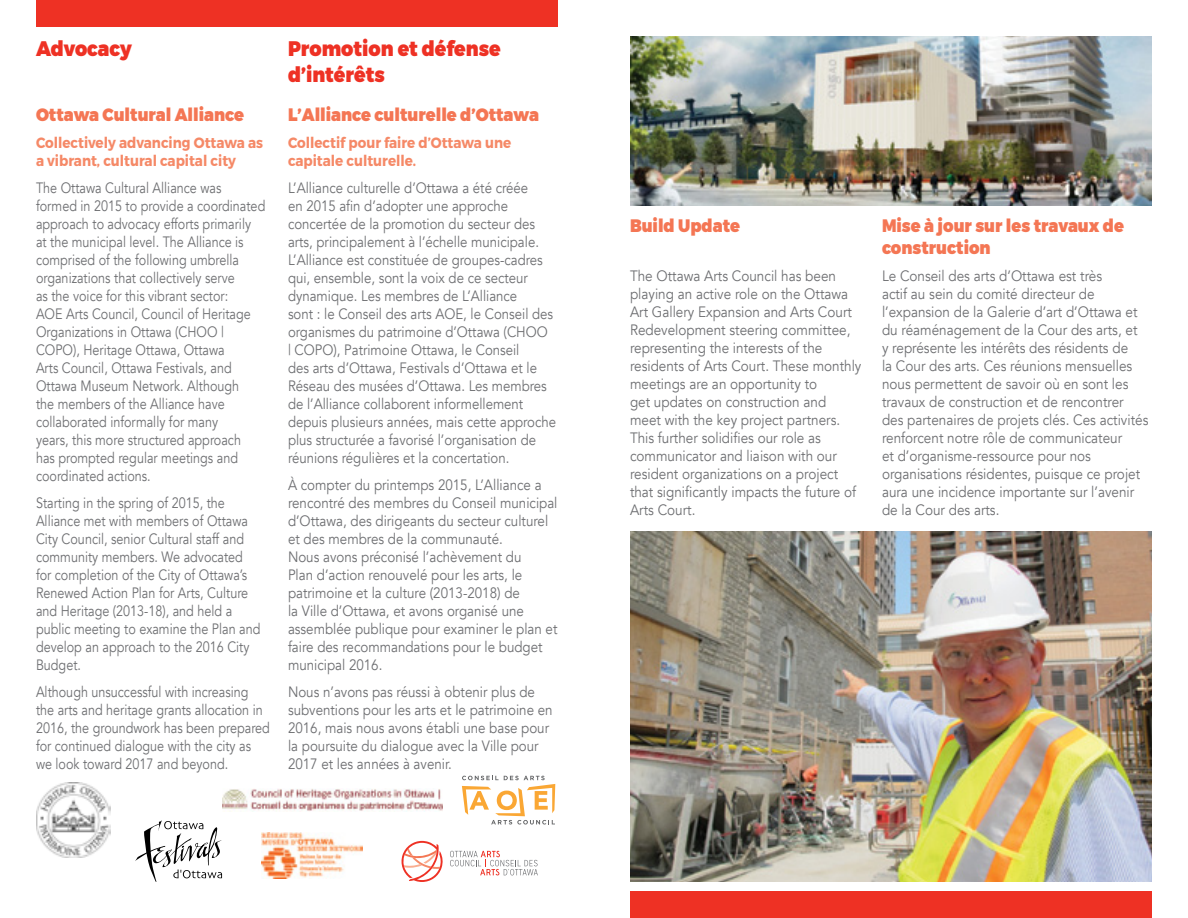
<style>
.page{position:relative;width:1188px;height:918px;background:#fff}
.page>*{position:absolute;margin:0;border:0;box-sizing:border-box;transform-origin:0 0}
.t1{font:900 21px/25.2px "Montserrat";color:#ee3124;scale:.9 1}
.t2{font:900 18px/21.6px "Montserrat";color:#f47654;scale:.9 1}
.t3{font:15px/18px "Avenir";color:#6d6e71;scale:.84 1}
.t4{font:15px/18px "Avenir";color:#6d6e71;scale:.9 1}
.t5{font:15px/18px "Avenir";color:#6d6e71;scale:.88 1}
.t6{font:15px/18px "Avenir";color:#6d6e71;scale:.89 1}
.t7{font:700 15px/18px "Montserrat";color:#f58967;scale:.9 1}
</style>
<div class="page">
<div style="left:36px;top:0;width:522px;height:27px;background:#ee3124"></div>
<div style="left:630px;top:891px;width:522px;height:27px;background:#ee3124"></div>
<img style="left:630px;top:36px;width:522px;height:170px">
<img style="left:630px;top:531px;width:522px;height:351px">
<svg style="left:462px;top:776px;width:93px;height:49px"></svg>
<img style="left:36px;top:783px;width:75px;height:75px">
<img style="left:222px;top:789px;width:221px;height:22px">
<svg style="left:135px;top:820px;width:87px;height:62px"></svg>
<img style="left:261px;top:832px;width:101px;height:47px">
<svg style="left:450px;top:851px;width:88px;height:24px"></svg>
<svg style="left:402px;top:841px;width:41px;height:41px"></svg>
<h1 class="t1" style="left:36px;top:37px;width:108px">Advocacy</h1>
<p class="t2" style="left:36px;top:105px;width:233px">Ottawa Cultural Alliance</p>
<p class="t7" style="left:36px;top:134px;width:254px">Collectively advancing Ottawa as a vibrant, cultural capital city</p>
<p class="t3" style="left:36px;top:179px;width:275px">The Ottawa Cultural Alliance was formed in 2015 to provide a coordinated approach to advocacy efforts primarily at the municipal level. The Alliance is comprised of the following umbrella organizations that collectively serve<br>as the voice for this vibrant sector:<br>AOE Arts Council, Council of Heritage Organizations in Ottawa (CHOO | COPO), Heritage Ottawa, Ottawa<br>Arts Council, Ottawa Festivals, and Ottawa Museum Network. Although<br>the members of the Alliance have collaborated informally for many<br>years, this more structured approach<br>has prompted regular meetings and coordinated actions.</p>
<p class="t3" style="left:36px;top:494px;width:269px">Starting in the spring of 2015, the Alliance met with members of Ottawa City Council, senior Cultural staff and community members. We advocated for completion of the City of Ottawa’s Renewed Action Plan for Arts, Culture and Heritage (2013-18), and held a public meeting to examine the Plan and develop an approach to the 2016 City Budget.</p>
<p class="t3" style="left:36px;top:683px;width:280px">Although unsuccessful with increasing the arts and heritage grants allocation in 2016, the groundwork has been prepared for continued dialogue with the city as we look toward 2017 and beyond.</p>
<h1 class="t1" style="left:288px;top:37px;width:238px">Promotion et défense d’intérêts</h1>
<p class="t2" style="left:288px;top:105px;width:280px">L’Alliance culturelle d’Ottawa</p>
<p class="t7" style="left:288px;top:134px;width:250px">Collectif pour faire d’Ottawa une capitale culturelle.</p>
<p class="t5" style="left:288px;top:179px;width:306px">L’Alliance culturelle d’Ottawa a été créée<br>en 2015 afin d’adopter une approche concertée de la promotion du secteur des arts, principalement à l’échelle municipale.<br>L’Alliance est constituée de groupes-cadres qui, ensemble, sont la voix de ce secteur dynamique. Les membres de L’Alliance<br>sont : le Conseil des arts AOE, le Conseil des organismes du patrimoine d’Ottawa (CHOO<br>| COPO), Patrimoine Ottawa, le Conseil<br>des arts d’Ottawa, Festivals d’Ottawa et le Réseau des musées d’Ottawa. Les membres de l’Alliance collaborent informellement depuis plusieurs années, mais cette approche plus structurée a favorisé l’organisation de réunions régulières et la concertation.</p>
<p class="t6" style="left:288px;top:476px;width:304px">À compter du printemps 2015, L’Alliance a rencontré des membres du Conseil municipal d’Ottawa, des dirigeants du secteur culturel et des membres de la communauté.<br>Nous avons préconisé l’achèvement du<br>Plan d’action renouvelé pour les arts, le patrimoine et la culture (2013-2018) de<br>la Ville d’Ottawa, et avons organisé une assemblée publique pour examiner le plan et faire des recommandations pour le budget municipal 2016.</p>
<p class="t6" style="left:288px;top:683px;width:299px">Nous n’avons pas réussi à obtenir plus de subventions pour les arts et le patrimoine en 2016, mais nous avons établi une base pour la poursuite du dialogue avec la Ville pour 2017 et les années à avenir.</p>
<p class="t2" style="left:630px;top:215px;width:124px">Build Update</p>
<p class="t4" style="left:630px;top:267px;width:259px">The Ottawa Arts Council has been playing an active role on the Ottawa Art Gallery Expansion and Arts Court Redevelopment steering committee, representing the interests of the residents of Arts Court. These monthly meetings are an opportunity to<br>get updates on construction and<br>meet with the key project partners.<br>This further solidifies our role as communicator and liaison with our resident organizations on a project that significantly impacts the future of Arts Court.</p>
<p class="t2" style="left:882px;top:215px;width:270px">Mise à jour sur les travaux de construction</p>
<p class="t4" style="left:882px;top:267px;width:298px">Le Conseil des arts d’Ottawa est très<br>actif au sein du comité directeur de l’expansion de la Galerie d’art d’Ottawa et du réaménagement de la Cour des arts, et<br>y représente les intérêts des résidents de<br>la Cour des arts. Ces réunions mensuelles nous permettent de savoir où en sont les travaux de construction et de rencontrer des partenaires de projets clés. Ces activités renforcent notre rôle de communicateur<br>et d’organisme-ressource pour nos organisations résidentes, puisque ce projet aura une incidence importante sur l’avenir de la Cour des arts.</p>
</div>
